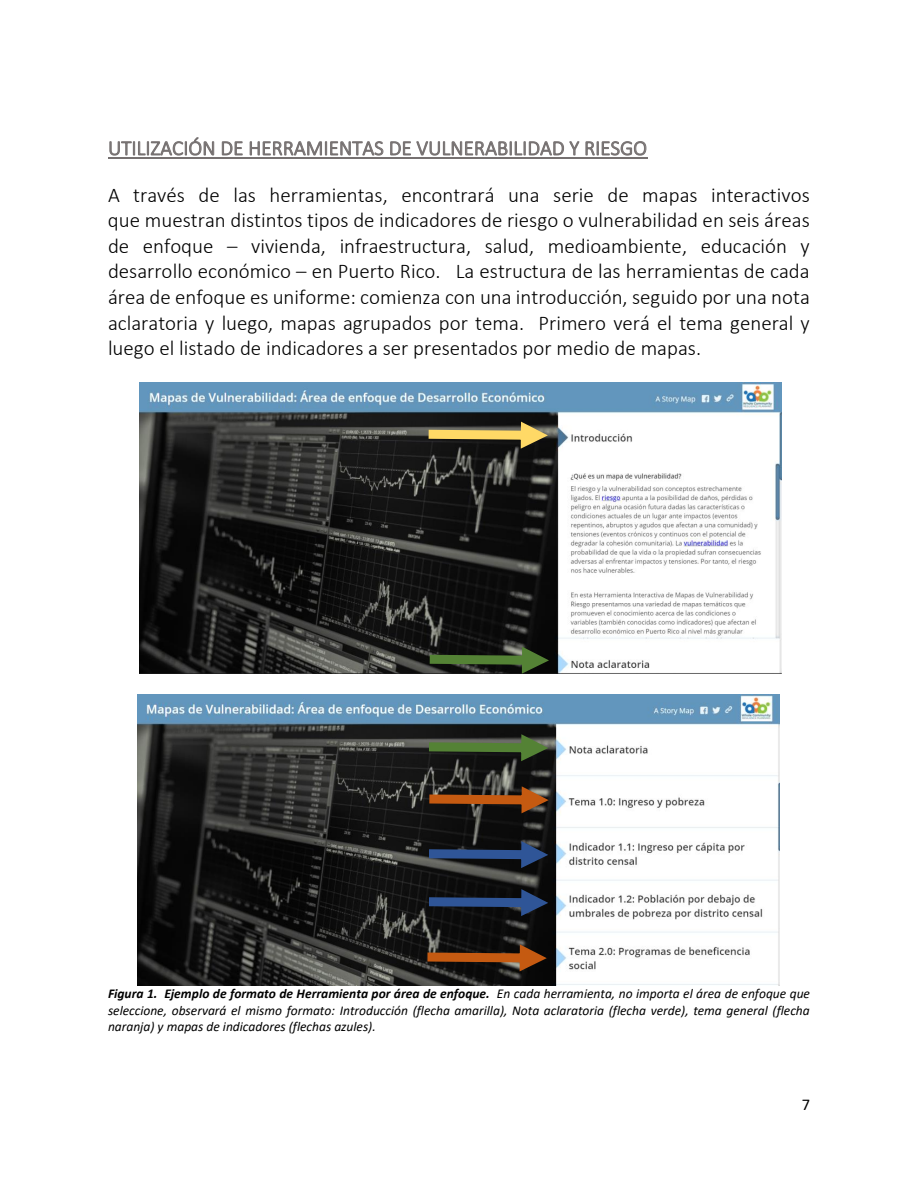
<style>
.page{position:relative;width:918px;height:1188px;background:#fff}
.page>*{position:absolute;margin:0;border:0;box-sizing:border-box;transform-origin:0 0}
.t1{font:300 21px/25.7px "Calibri";color:#000;text-align:justify}
.t2{font:300 21px "Calibri";color:#767171}
.t3{font:16.5px "Calibri";color:#000}
.t4{font:italic 13.5px/16.5px "Calibri";color:#000;text-align:justify}
.s1{font-weight:700}
</style>
<div class="page">
<svg style="left:109px;top:137px;width:105px;height:21px"></svg>
<svg style="left:222px;top:141px;width:21px;height:15px"></svg>
<svg style="left:250px;top:141px;width:134px;height:17px"></svg>
<svg style="left:390px;top:141px;width:257px;height:17px"></svg>
<hr style="left:108px;top:158px;width:539px;height:1px;background:#767171">
<img style="left:139px;top:382px;width:643px;height:291px">
<img style="left:137px;top:694px;width:643px;height:291px">
<svg style="left:429px;top:734px;width:119px;height:27px;background:#37492b"></svg>
<svg style="left:429px;top:786px;width:120px;height:27px;background:#623b1f"></svg>
<svg style="left:429px;top:841px;width:119px;height:27px;background:#24324a"></svg>
<svg style="left:429px;top:889px;width:119px;height:27px;background:#192840"></svg>
<svg style="left:429px;top:422px;width:119px;height:27px;background:#75673b"></svg>
<svg style="left:430px;top:647px;width:119px;height:27px;background:#304124"></svg>
<svg style="left:427px;top:944px;width:120px;height:27px;background:#573014"></svg>
<p class="t2" style="left:108px;top:135px;width:541px">UTILIZACIÓN DE HERRAMIENTAS DE VULNERABILIDAD Y RIESGO</p>
<p class="t1" style="left:108px;top:182px;width:703px">A través de las herramientas, encontrará una serie de mapas interactivos que muestran distintos tipos de indicadores de riesgo o vulnerabilidad en seis áreas de enfoque – vivienda, infraestructura, salud, medioambiente, educación y desarrollo económico – en Puerto Rico. La estructura de las herramientas de cada área de enfoque es uniforme: comienza con una introducción, seguido por una nota aclaratoria y luego, mapas agrupados por tema. Primero verá el tema general y luego el listado de indicadores a ser presentados por medio de mapas.</p>
<p class="t4" style="left:108px;top:985px;width:704px"><span class="s1">Figura 1. Ejemplo de formato de Herramienta por área de enfoque.</span> En cada herramienta, no importa el área de enfoque que seleccione, observará el mismo formato: Introducción (flecha amarilla), Nota aclaratoria (flecha verde), tema general (flecha naranja) y mapas de indicadores (flechas azules).</p>
<p class="t3" style="left:802px;top:1093px;width:10px">7</p>
</div>
